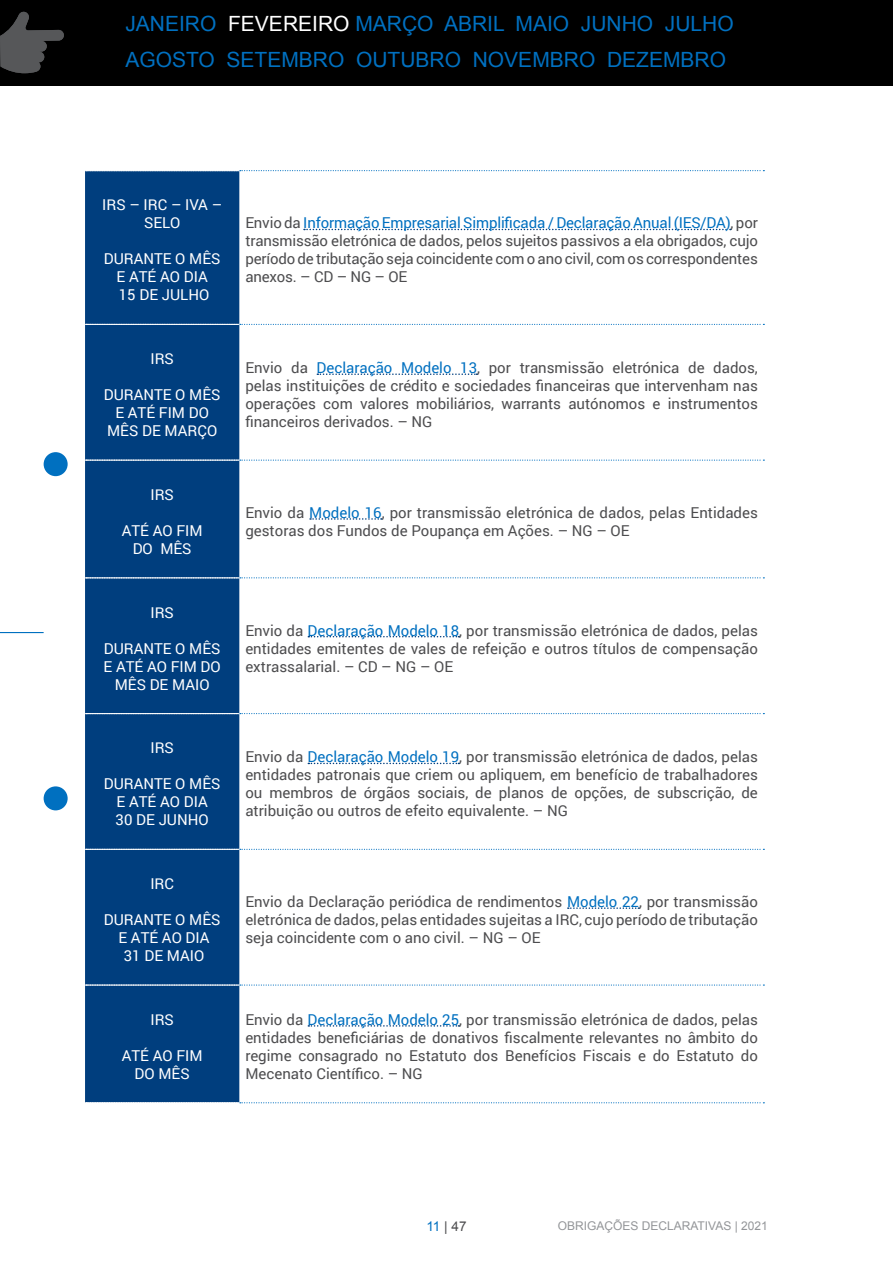
<style>
.page{position:relative;width:893px;height:1263px;background:#fff}
.page>*{position:absolute;margin:0;border:0;box-sizing:border-box;transform-origin:0 0}
.t1{font:21px/36px "Arial";color:#0070c0}
.t2{font:15px/18px "Roboto";color:#4d4d4f;text-align:justify}
.t3{font:15px/18px "Roboto";color:#fff;text-align:center}
.t4{font:13.5px "Arial";color:#4d4d4f}
.t5{font:12px "Arial";color:#939598}
.s1{color:#fff}
.s2{color:#0070c0}
</style>
<div class="page">
<div style="left:44px;top:452px;width:24px;height:24px;background:#0070c0;border-radius:50%"></div>
<div style="left:44px;top:786px;width:24px;height:24px;background:#0070c0;border-radius:50%"></div>
<hr style="left:0;top:632px;width:44px;height:1px;background:#0070c0">
<div style="left:0;top:0;width:893px;height:85px;background:#000"></div>
<svg style="left:0;top:12px;width:64px;height:61px"></svg>
<div style="left:85px;top:171px;width:154px;height:932px;background:#003e7e"></div>
<svg style="left:238px;top:170px;width:526px;height:1px"></svg>
<svg style="left:86px;top:324px;width:678px;height:1px"></svg>
<svg style="left:86px;top:460px;width:678px;height:1px"></svg>
<svg style="left:86px;top:577px;width:678px;height:1px"></svg>
<svg style="left:86px;top:713px;width:678px;height:1px"></svg>
<svg style="left:86px;top:849px;width:678px;height:1px"></svg>
<svg style="left:86px;top:984px;width:678px;height:2px"></svg>
<svg style="left:86px;top:1102px;width:678px;height:1px"></svg>
<svg style="left:304px;top:229px;width:427px;height:1px"></svg>
<svg style="left:317px;top:373px;width:160px;height:2px"></svg>
<svg style="left:310px;top:518px;width:72px;height:2px"></svg>
<svg style="left:308px;top:636px;width:151px;height:1px"></svg>
<svg style="left:308px;top:763px;width:151px;height:1px"></svg>
<svg style="left:568px;top:907px;width:71px;height:2px"></svg>
<svg style="left:308px;top:1025px;width:151px;height:2px"></svg>
<h1 class="t1" style="left:125px;top:6px;width:610px">JANEIRO <span class="s1">FEVEREIRO</span> MARÇO ABRIL MAIO JUNHO JULHO<br>AGOSTO SETEMBRO OUTUBRO NOVEMBRO DEZEMBRO</h1>
<p class="t3" style="left:102px;top:195px;width:121px">IRS – IRC – IVA –<br>SELO</p>
<p class="t3" style="left:104px;top:249px;width:118px">DURANTE O MÊS<br>E ATÉ AO DIA<br>15 DE JULHO</p>
<p class="t3" style="left:150px;top:349px;width:25px">IRS</p>
<p class="t3" style="left:104px;top:385px;width:118px">DURANTE O MÊS<br>E ATÉ FIM DO<br>MÊS DE MARÇO</p>
<p class="t3" style="left:150px;top:485px;width:25px">IRS</p>
<p class="t3" style="left:122px;top:521px;width:82px">ATÉ AO FIM<br>DO MÊS</p>
<p class="t3" style="left:150px;top:603px;width:25px">IRS</p>
<p class="t3" style="left:104px;top:639px;width:119px">DURANTE O MÊS<br>E ATÉ AO FIM DO<br>MÊS DE MAIO</p>
<p class="t3" style="left:150px;top:738px;width:25px">IRS</p>
<p class="t3" style="left:104px;top:774px;width:118px">DURANTE O MÊS<br>E ATÉ AO DIA<br>30 DE JUNHO</p>
<p class="t3" style="left:150px;top:874px;width:25px">IRC</p>
<p class="t3" style="left:104px;top:910px;width:118px">DURANTE O MÊS<br>E ATÉ AO DIA<br>31 DE MAIO</p>
<p class="t3" style="left:150px;top:1010px;width:25px">IRS</p>
<p class="t3" style="left:122px;top:1046px;width:82px">ATÉ AO FIM<br>DO MÊS</p>
<p class="t2" style="left:245px;top:213px;width:514px">Envio da <span class="s2">Informação Empresarial Simplificada / Declaração Anual (IES/DA)</span>, por transmissão eletrónica de dados, pelos sujeitos passivos a ela obrigados, cujo período de tributação seja coincidente com o ano civil, com os correspondentes anexos. – CD – NG – OE</p>
<p class="t2" style="left:245px;top:358px;width:514px">Envio da <span class="s2">Declaração Modelo 13</span>, por transmissão eletrónica de dados, pelas instituições de crédito e sociedades financeiras que intervenham nas operações com valores mobiliários, warrants autónomos e instrumentos financeiros derivados. – NG</p>
<p class="t2" style="left:245px;top:503px;width:514px">Envio da <span class="s2">Modelo 16</span>, por transmissão eletrónica de dados, pelas Entidades gestoras dos Fundos de Poupança em Ações. – NG – OE</p>
<p class="t2" style="left:245px;top:621px;width:514px">Envio da <span class="s2">Declaração Modelo 18</span>, por transmissão eletrónica de dados, pelas entidades emitentes de vales de refeição e outros títulos de compensação extrassalarial. – CD – NG – OE</p>
<p class="t2" style="left:245px;top:747px;width:514px">Envio da <span class="s2">Declaração Modelo 19</span>, por transmissão eletrónica de dados, pelas entidades patronais que criem ou apliquem, em benefício de trabalhadores ou membros de órgãos sociais, de planos de opções, de subscrição, de atribuição ou outros de efeito equivalente. – NG</p>
<p class="t2" style="left:245px;top:892px;width:514px">Envio da Declaração periódica de rendimentos <span class="s2">Modelo 22</span>, por transmissão eletrónica de dados, pelas entidades sujeitas a IRC, cujo período de tributação seja coincidente com o ano civil. – NG – OE</p>
<p class="t2" style="left:245px;top:1010px;width:514px">Envio da <span class="s2">Declaração Modelo 25</span>, por transmissão eletrónica de dados, pelas entidades beneficiárias de donativos fiscalmente relevantes no âmbito do regime consagrado no Estatuto dos Benefícios Fiscais e do Estatuto do Mecenato Científico. – NG</p>
<p class="t4" style="left:426px;top:1218px;width:42px"><span class="s2">11</span> | 47</p>
<p class="t5" style="left:558px;top:1218px;width:212px">OBRIGAÇÕES DECLARATIVAS | 2021</p>
</div>
